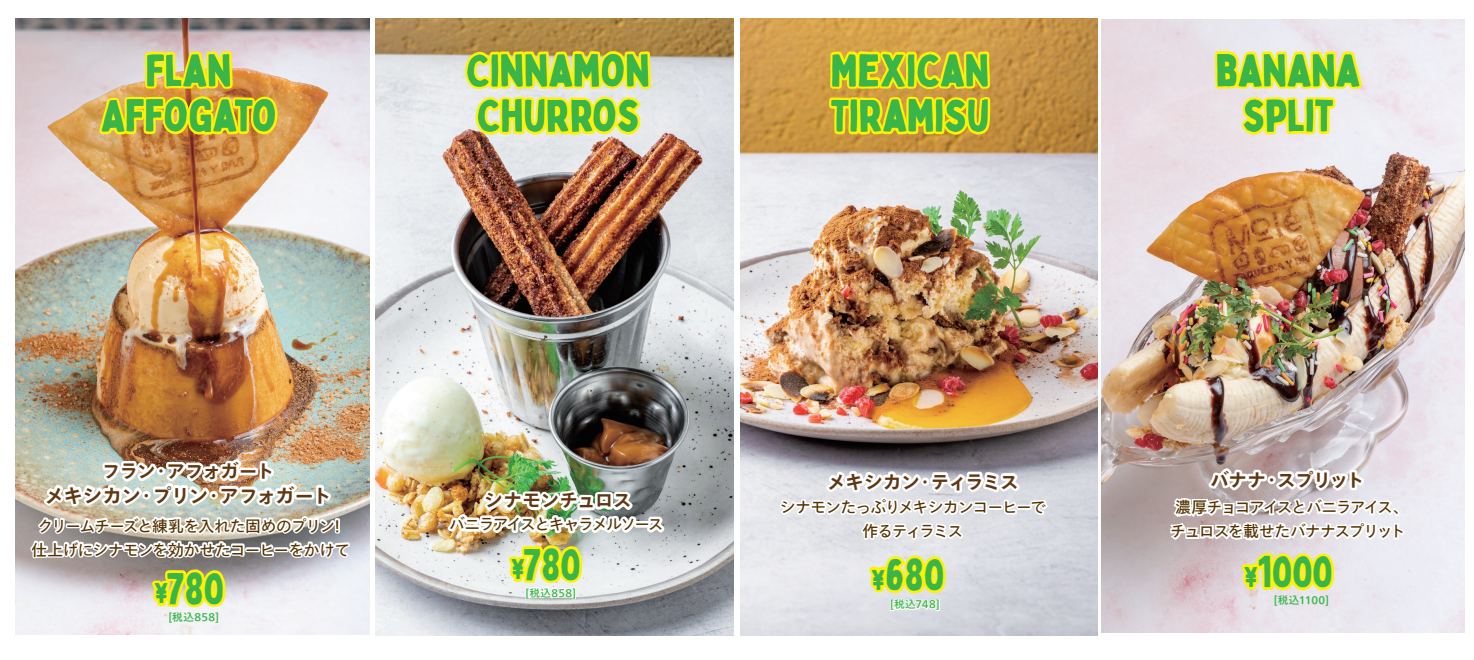
<style>
.page{position:relative;width:1474px;height:660px;background:#fff}
.page>*{position:absolute;margin:0;border:0;box-sizing:border-box;transform-origin:0 0}
.t1{font:43.93px "Bobby Jones";color:#3ab54a}
.t2{font:43.75px/45.5px "Bobby Jones";color:#3ab54a}
.t3{font:700 19.25px "Tazugane Gothic Std N";letter-spacing:-.03em;color:#603711}
.t4{font:700 18.55px "Tazugane Gothic Std N";letter-spacing:-.035em;color:#603711}
.t5{font:700 18.55px "Tazugane Gothic Std N";letter-spacing:-.005em;color:#603711}
.t6{font:15.75px/24px "Tazugane Gothic Std N";letter-spacing:-.075em;color:#563300;text-align:center}
.t7{font:15.75px/24px "Tazugane Gothic Std N";letter-spacing:-.04em;color:#563300;text-align:center}
.t8{font:15.75px "Tazugane Gothic Std N";letter-spacing:-.105em;color:#563300}
.t9{font:500 10.5px "Tazugane Gothic Std N";letter-spacing:.03em;color:#3ab54a}
.s1{font-size:28px}
</style>
<div class="page">
<img style="left:376px;top:18px;width:357px;height:617px">
<img style="left:740px;top:18px;width:357px;height:616px">
<img style="left:15px;top:18px;width:354px;height:615px">
<img style="left:1101px;top:19px;width:363px;height:613px">
<img style="left:441px;top:18px;width:228px;height:618px">
<img style="left:776px;top:18px;width:278px;height:602px">
<img style="left:97px;top:18px;width:183px;height:185px">
<svg style="left:1211px;top:19px;width:153px;height:145px;background:#f0e9a8"></svg>
<img style="left:28px;top:437px;width:330px;height:198px">
<svg style="left:1166px;top:463px;width:241px;height:154px"></svg>
<h2 class="t2" style="left:101px;top:48px;width:177px;text-align:center">FLAN<br>AFFOGATO</h2>
<h2 class="t2" style="left:1215px;top:48px;width:146px;text-align:center">BANANA<br>SPLIT</h2>
<h2 class="t2" style="left:467px;top:48px;width:185px">CINNAMON<br>CHURROS</h2>
<h2 class="t2" style="left:830px;top:48px;width:160px">MEXICAN<br>TIRAMISU</h2>
<p class="t4" style="left:102px;top:458px;width:174px">フラン・アフォガート</p>
<p class="t3" style="left:45px;top:481px;width:288px">メキシカン・プリン・アフォガート</p>
<p class="t7" style="left:32px;top:514px;width:320px">クリームチーズと練乳を入れた固めのプリン!仕上げにシナモンを効かせたコーヒーをかけて</p>
<h1 class="t1" style="left:154px;top:559px;width:72px"><span class="s1">¥</span>780</h1>
<p class="t9" style="left:168px;top:609px;width:52px">[税込858]</p>
<p class="t5" style="left:484px;top:487px;width:149px">シナモンチュロス</p>
<h1 class="t1" style="left:510px;top:535px;width:72px"><span class="s1">¥</span>780</h1>
<p class="t9" style="left:525px;top:584px;width:52px">[税込858]</p>
<p class="t8" style="left:449px;top:512px;width:216px">バニラアイスとキャラメルソース</p>
<p class="t4" style="left:827px;top:468px;width:193px">メキシカン・ティラミス</p>
<p class="t6" style="left:779px;top:495px;width:268px">シナモンたっぷりメキシカンコーヒーで作るティラミス</p>
<h1 class="t1" style="left:871px;top:545px;width:75px"><span class="s1">¥</span>680</h1>
<p class="t9" style="left:890px;top:596px;width:51px">[税込748]</p>
<p class="t4" style="left:1210px;top:466px;width:156px">バナナ・スプリット</p>
<p class="t6" style="left:1170px;top:496px;width:240px">濃厚チョコアイスとバニラアイス、チュロスを載せたバナナスプリット</p>
<h1 class="t1" style="left:1243px;top:542px;width:91px"><span class="s1">¥</span>1000</h1>
<p class="t9" style="left:1273px;top:592px;width:57px">[税込1100]</p>
</div>
